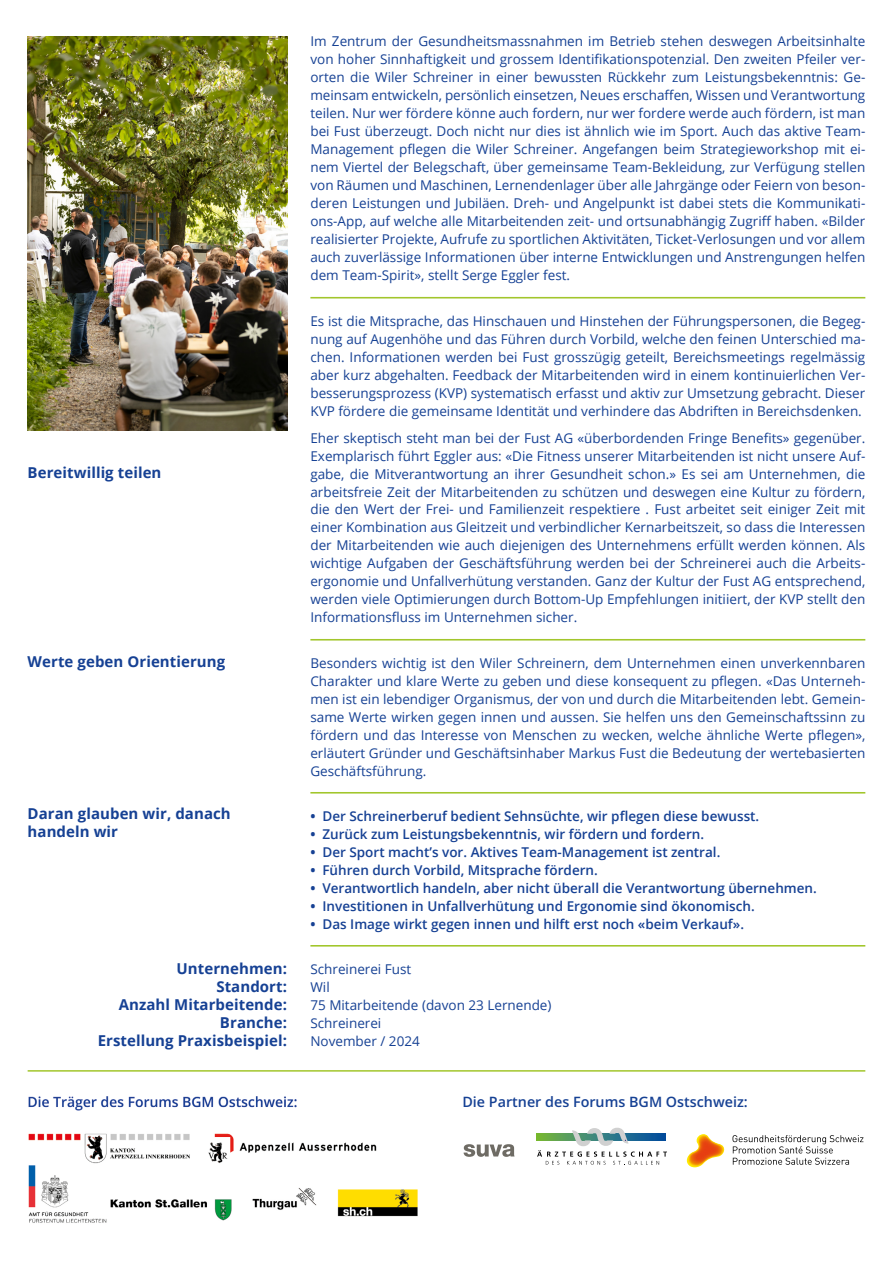
<style>
.page{position:relative;width:893px;height:1263px;background:#fff}
.page>*{position:absolute;margin:0;border:0;box-sizing:border-box;transform-origin:0 0}
.t1{font:700 15px/18px "Open Sans";letter-spacing:.005em;color:#164194}
.t2{font:600 14.4px "Open Sans";color:#164194}
.t3{font:13.5px/18px "Open Sans";color:#164194;text-align:justify}
.t4{font:600 13.5px "Open Sans";color:#164194}
.s1{font-weight:700}
</style>
<div class="page">
<hr style="left:310px;top:297px;width:555px;height:1px;background:#a2c62c">
<hr style="left:310px;top:639px;width:555px;height:1px;background:#a2c62c">
<hr style="left:310px;top:792px;width:555px;height:1px;background:#a2c62c">
<hr style="left:310px;top:945px;width:555px;height:1px;background:#a2c62c">
<img style="left:28px;top:1096px;width:390px;height:127px">
<svg style="left:464px;top:1144px;width:51px;height:13px"></svg>
<div style="left:536px;top:1134px;width:129px;height:6px;background:#76b82a"></div>
<svg style="left:537px;top:1127px;width:130px;height:38px"></svg>
<img style="left:687px;top:1134px;width:38px;height:33px">
<svg style="left:732px;top:1135px;width:131px;height:30px"></svg>
<img style="left:28px;top:37px;width:259px;height:394px">
<hr style="left:28px;top:1070px;width:837px;height:1px;background:#a2c62c">
<p class="t1" style="left:28px;top:463px;width:135px">Bereitwillig teilen</p>
<p class="t1" style="left:28px;top:653px;width:199px">Werte geben Orientierung</p>
<p class="t1" style="left:28px;top:805px;width:205px">Daran glauben wir, danach handeln wir</p>
<p class="t1" style="left:98px;top:959px;width:191px;text-align:right">Unternehmen:<br>Standort:<br>Anzahl Mitarbeitende:<br>Branche:<br>Erstellung Praxisbeispiel:</p>
<p class="t3" style="left:310px;top:32px;width:556px">Im Zentrum der Gesundheitsmassnahmen im Betrieb stehen deswegen Arbeitsinhalte von hoher Sinnhaftigkeit und grossem Identifikationspotenzial. Den zweiten Pfeiler ver&shy;orten die Wiler Schreiner in einer bewussten Rückkehr zum Leistungsbekenntnis: Ge&shy;meinsam entwickeln, persönlich einsetzen, Neues erschaffen, Wissen und Verantwortung teilen. Nur wer fördere könne auch fordern, nur wer fordere werde auch fördern, ist man bei Fust überzeugt. Doch nicht nur dies ist ähnlich wie im Sport. Auch das aktive Team-Management pflegen die Wiler Schreiner. Angefangen beim Strategieworkshop mit ei&shy;nem Viertel der Belegschaft, über gemeinsame Team-Bekleidung, zur Verfügung stellen von Räumen und Maschinen, Lernendenlager über alle Jahrgänge oder Feiern von beson&shy;deren Leistungen und Jubiläen. Dreh- und Angelpunkt ist dabei stets die Kommunikati&shy;ons-App, auf welche alle Mitarbeitenden zeit- und ortsunabhängig Zugriff haben. «Bilder realisierter Projekte, Aufrufe zu sportlichen Aktivitäten, Ticket-Verlosungen und vor allem auch zuverlässige Informationen über interne Entwicklungen und Anstrengungen helfen dem Team-Spirit», stellt Serge Eggler fest.</p>
<p class="t3" style="left:310px;top:311px;width:556px">Es ist die Mitsprache, das Hinschauen und Hinstehen der Führungspersonen, die Begeg&shy;nung auf Augenhöhe und das Führen durch Vorbild, welche den feinen Unterschied ma&shy;chen. Informationen werden bei Fust grosszügig geteilt, Bereichsmeetings regelmässig aber kurz abgehalten. Feedback der Mitarbeitenden wird in einem kontinuierlichen Ver&shy;besserungsprozess (KVP) systematisch erfasst und aktiv zur Umsetzung gebracht. Dieser KVP fördere die gemeinsame Identität und verhindere das Abdriften in Bereichsdenken.</p>
<p class="t3" style="left:310px;top:428px;width:556px">Eher skeptisch steht man bei der Fust AG «überbordenden Fringe Benefits» gegenüber.<br>Exemplarisch führt Eggler aus: «Die Fitness unserer Mitarbeitenden ist nicht unsere Auf&shy;gabe, die Mitverantwortung an ihrer Gesundheit schon.» Es sei am Unternehmen, die arbeitsfreie Zeit der Mitarbeitenden zu schützen und deswegen eine Kultur zu fördern, die den Wert der Frei- und Familienzeit respektiere . Fust arbeitet seit einiger Zeit mit einer Kombination aus Gleitzeit und verbindlicher Kernarbeitszeit, so dass die Interessen der Mitarbeitenden wie auch diejenigen des Unternehmens erfüllt werden können. Als wichtige Aufgaben der Geschäftsführung werden bei der Schreinerei auch die Arbeits&shy;ergonomie und Unfallverhütung verstanden. Ganz der Kultur der Fust AG entsprechend, werden viele Optimierungen durch Bottom-Up Empfehlungen initiiert, der KVP stellt den Informationsfluss im Unternehmen sicher.</p>
<p class="t3" style="left:310px;top:653px;width:556px">Besonders wichtig ist den Wiler Schreinern, dem Unternehmen einen unverkennbaren Charakter und klare Werte zu geben und diese konsequent zu pflegen. «Das Unterneh&shy;men ist ein lebendiger Organismus, der von und durch die Mitarbeitenden lebt. Gemein&shy;same Werte wirken gegen innen und aussen. Sie helfen uns den Gemeinschaftssinn zu fördern und das Interesse von Menschen zu wecken, welche ähnliche Werte pflegen», erläutert Gründer und Geschäftsinhaber Markus Fust die Bedeutung der wertebasierten Geschäftsführung.</p>
<p class="t4" style="left:310px;top:806px;width:450px"><span class="s1">•</span> Der Schreinerberuf bedient Sehnsüchte, wir pflegen diese bewusst.</p>
<p class="t4" style="left:310px;top:824px;width:395px"><span class="s1">•</span> Zurück zum Leistungsbekenntnis, wir fördern und fordern.</p>
<p class="t4" style="left:310px;top:842px;width:411px"><span class="s1">•</span> Der Sport macht’s vor. Aktives Team-Management ist zentral.</p>
<p class="t4" style="left:310px;top:860px;width:289px"><span class="s1">•</span> Führen durch Vorbild, Mitsprache fördern.</p>
<p class="t4" style="left:310px;top:878px;width:508px"><span class="s1">•</span> Verantwortlich handeln, aber nicht überall die Verantwortung übernehmen.</p>
<p class="t4" style="left:310px;top:896px;width:446px"><span class="s1">•</span> Investitionen in Unfallverhütung und Ergonomie sind ökonomisch.</p>
<p class="t4" style="left:310px;top:914px;width:435px"><span class="s1">•</span> Das Image wirkt gegen innen und hilft erst noch «beim Verkauf».</p>
<p class="t3" style="left:310px;top:959px;width:243px;text-align:left">Schreinerei Fust<br>Wil<br>75 Mitarbeitende (davon 23 Lernende)<br>Schreinerei<br>November / 2024</p>
<p class="t2" style="left:462px;top:1092px;width:287px">Die Partner des Forums BGM Ostschweiz:</p>
</div>
